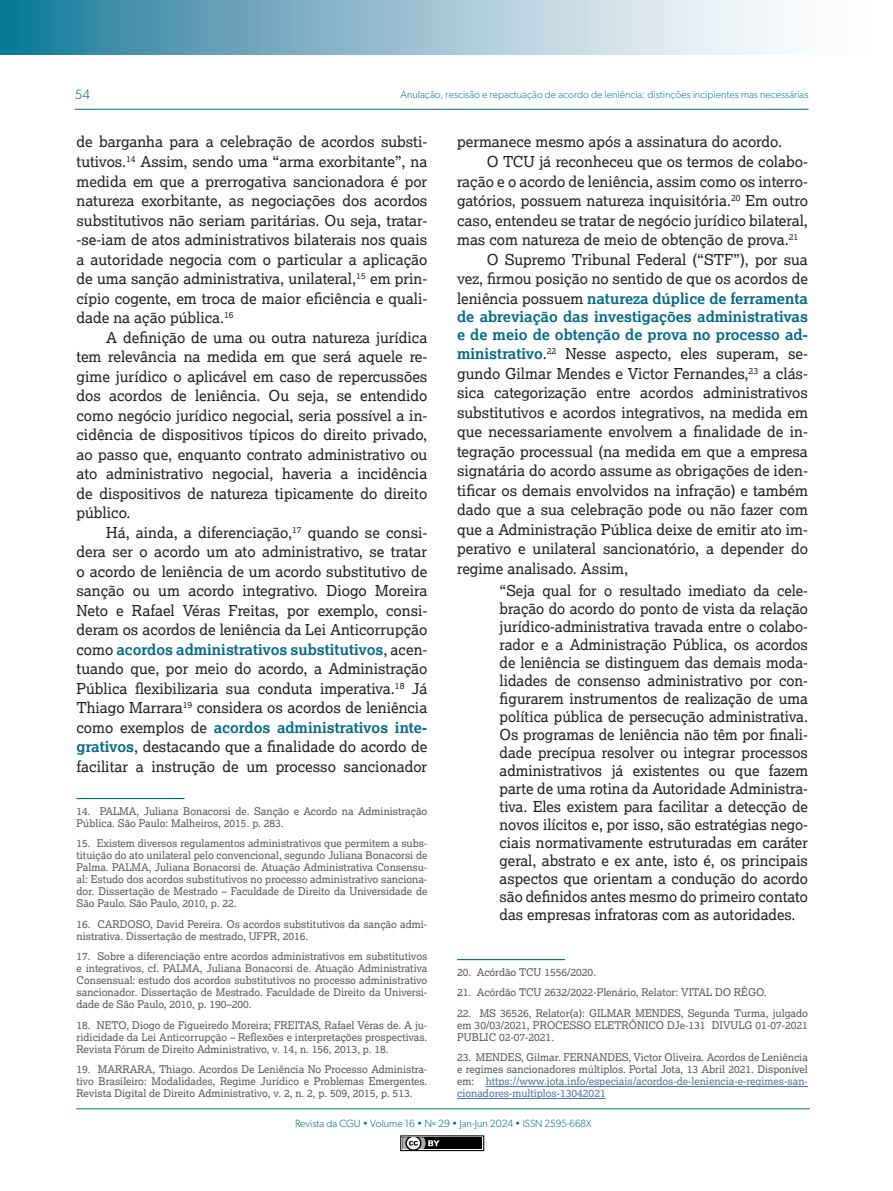
<style>
.page{position:relative;width:893px;height:1191px;background:#fff}
.page>*{position:absolute;margin:0;border:0;box-sizing:border-box;transform-origin:0 0}
.TEXTO_DUAS_COLUNAS{font:15px/19.5px "Lexia";color:#231f20;text-align:justify}
.TEXTO_DUAS_COLUNAS_-_CITAÇÃO{font:15px/18px "Lexia";color:#231f20;text-align:justify}
.TEXTO_DUAS_COLUNAS-2{font:700 15px/18px "Lexia";color:#006988}
.t1{font:300 13.5px "Gibson";color:#006988}
.NOTA_DE_RODAPÉ{font:10.5px/12px "Lexia";color:#57585a;text-align:justify}
.t2{font:300 10.5px "Gibson";color:#087d9a}
.t3{font:300 10.5px "Gibson";color:#006988}
.s1{font-weight:700;color:#006988}
.s2{color:#4d72ac}
</style>
<div class="page">
<svg style="left:0;top:0;width:781px;height:54px"></svg>
<hr style="left:75px;top:109px;width:733px;height:1px;background:#006988">
<hr style="left:76px;top:1108px;width:734px;height:1px;background:#006988">
<div style="left:400px;top:1135px;width:84px;height:16px;border:1px solid #000"></div>
<div style="left:402px;top:1137px;width:80px;height:12px;background:#000"></div>
<svg style="left:402px;top:1137px;width:38px;height:12px"></svg>
<hr style="left:77px;top:798px;width:108px;height:1px;background:#006988">
<hr style="left:457px;top:959px;width:108px;height:1px;background:#006988">
<hr style="left:486px;top:1086px;width:322px;height:1px;background:#4d72ac">
<hr style="left:457px;top:1098px;width:149px;height:1px;background:#4d72ac">
<p class="t1" style="left:75px;top:86px;width:17px">54</p>
<p class="t2" style="left:401px;top:88px;width:409px">Anulação, rescisão e repactuação de acordo de leniência: distinções incipientes mas necessárias</p>
<p class="TEXTO_DUAS_COLUNAS" style="left:77px;top:132px;width:352px">de barganha para a celebração de acordos substi&shy;tutivos.<sup>14</sup> Assim, sendo uma “arma exorbitante”, na medida em que a prerrogativa sancionadora é por natureza exorbitante, as negociações dos acordos substitutivos não seriam paritárias. Ou seja, tratar--se-iam de atos administrativos bilaterais nos quais a autoridade negocia com o particular a aplicação de uma sanção administrativa, unilateral,<sup>15</sup> em prin&shy;cípio cogente, em troca de maior eficiência e quali&shy;dade na ação pública.<sup>16</sup></p>
<p class="TEXTO_DUAS_COLUNAS" style="left:77px;top:327px;width:352px;text-indent:30px">A definição de uma ou outra natureza jurídica tem relevância na medida em que será aquele re&shy;gime jurídico o aplicável em caso de repercussões dos acordos de leniência. Ou seja, se entendido como negócio jurídico negocial, seria possível a in&shy;cidência de dispositivos típicos do direito privado, ao passo que, enquanto contrato administrativo ou ato administrativo negocial, haveria a incidência de dispositivos de natureza tipicamente do direito público.</p>
<p class="TEXTO_DUAS_COLUNAS" style="left:77px;top:522px;width:352px;text-indent:30px">Há, ainda, a diferenciação,<sup>17</sup> quando se consi&shy;dera ser o acordo um ato administrativo, se tratar o acordo de leniência de um acordo substitutivo de sanção ou um acordo integrativo. Diogo Moreira Neto e Rafael Véras Freitas, por exemplo, consi&shy;deram os acordos de leniência da Lei Anticorrupção como <span class="s1">acordos administrativos substitutivos</span>, acen&shy;tuando que, por meio do acordo, a Administração Pública flexibilizaria sua conduta imperativa.<sup>18</sup> Já Thiago Marrara<sup>19</sup> considera os acordos de leniência como exemplos de <span class="s1">acordos administrativos inte&shy;grativos</span>, destacando que a finalidade do acordo de facilitar a instrução de um processo sancionador</p>
<p class="NOTA_DE_RODAPÉ" style="left:77px;top:804px;width:352px">14. PALMA, Juliana Bonacorsi de. Sanção e Acordo na Administração<br>Pública. São Paulo: Malheiros, 2015. p. 283.</p>
<p class="NOTA_DE_RODAPÉ" style="left:77px;top:837px;width:352px">15. Existem diversos regulamentos administrativos que permitem a subs&shy;tituição do ato unilateral pelo convencional, segundo Juliana Bonacorsi de Palma. PALMA, Juliana Bonacorsi de. Atuação Administrativa Consensu&shy;al: Estudo dos acordos substitutivos no processo administrativo sanciona&shy;dor. Dissertação de Mestrado – Faculdade de Direito da Universidade de São Paulo. São Paulo, 2010, p. 22.</p>
<p class="NOTA_DE_RODAPÉ" style="left:77px;top:917px;width:352px">16. CARDOSO, David Pereira. Os acordos substitutivos da sanção admi&shy;nistrativa. Dissertação de mestrado, UFPR, 2016.</p>
<p class="NOTA_DE_RODAPÉ" style="left:77px;top:950px;width:352px">17. Sobre a diferenciação entre acordos administrativos em substitutivos e integrativos, cf. PALMA, Juliana Bonacorsi de. Atuação Administrativa Consensual: estudo dos acordos substitutivos no processo administrativo sancionador. Dissertação de Mestrado. Faculdade de Direito da Universi&shy;dade de São Paulo, 2010, p. 190–200.</p>
<p class="NOTA_DE_RODAPÉ" style="left:77px;top:1018px;width:352px">18. NETO, Diogo de Figueiredo Moreira; FREITAS, Rafael Véras de. A ju&shy;ridicidade da Lei Anticorrupção – Reflexões e interpretações prospectivas.<br>Revista Fórum de Direito Administrativo, v. 14, n. 156, 2013, p. 18.</p>
<p class="NOTA_DE_RODAPÉ" style="left:77px;top:1063px;width:352px">19. MARRARA, Thiago. Acordos De Leniência No Processo Administra&shy;tivo Brasileiro: Modalidades, Regime Jurídico e Problemas Emergentes.<br>Revista Digital de Direito Administrativo, v. 2, n. 2, p. 509, 2015, p. 513.</p>
<p class="TEXTO_DUAS_COLUNAS" style="left:457px;top:132px;width:326px">permanece mesmo após a assinatura do acordo.</p>
<p class="TEXTO_DUAS_COLUNAS" style="left:457px;top:151px;width:352px;text-indent:30px">O TCU já reconheceu que os termos de colabo&shy;ração e o acordo de leniência, assim como os interro&shy;gatórios, possuem natureza inquisitória.<sup>20</sup> Em outro caso, entendeu se tratar de negócio jurídico bilateral, mas com natureza de meio de obtenção de prova.<sup>21</sup></p>
<p class="TEXTO_DUAS_COLUNAS" style="left:457px;top:249px;width:352px;text-indent:30px">O Supremo Tribunal Federal (“STF”), por sua vez, firmou posição no sentido de que os acordos de leniência possuem <span class="s1">natureza dúplice de ferramenta</span></p>
<p class="TEXTO_DUAS_COLUNAS-2" style="left:457px;top:307px;width:352px">de abreviação das investigações administrativas e de meio de obtenção de prova no processo ad-</p>
<p class="TEXTO_DUAS_COLUNAS" style="left:457px;top:343px;width:352px"><span class="s1">ministrativo</span>.<sup>22</sup> Nesse aspecto, eles superam, se&shy;gundo Gilmar Mendes e Victor Fernandes,<sup>23</sup> a clás&shy;sica categorização entre acordos administrativos substitutivos e acordos integrativos, na medida em que necessariamente envolvem a finalidade de in&shy;tegração processual (na medida em que a empresa signatária do acordo assume as obrigações de iden&shy;tificar os demais envolvidos na infração) e também dado que a sua celebração pode ou não fazer com que a Administração Pública deixe de emitir ato im&shy;perativo e unilateral sancionatório, a depender do regime analisado. Assim,</p>
<p class="TEXTO_DUAS_COLUNAS_-_CITAÇÃO" style="left:500px;top:581px;width:310px">“Seja qual for o resultado imediato da cele&shy;bração do acordo do ponto de vista da relação jurídico-administrativa travada entre o colabo&shy;rador e a Administração Pública, os acordos de leniência se distinguem das demais moda&shy;lidades de consenso administrativo por con&shy;figurarem instrumentos de realização de uma política pública de persecução administrativa.<br>Os programas de leniência não têm por finali&shy;dade precípua resolver ou integrar processos administrativos já existentes ou que fazem parte de uma rotina da Autoridade Administra&shy;tiva. Eles existem para facilitar a detecção de novos ilícitos e, por isso, são estratégias nego&shy;ciais normativamente estruturadas em caráter geral, abstrato e ex ante, isto é, os principais aspectos que orientam a condução do acordo são definidos antes mesmo do primeiro contato das empresas infratoras com as autoridades.</p>
<p class="NOTA_DE_RODAPÉ" style="left:457px;top:965px;width:141px">20. Acórdão TCU 1556/2020.</p>
<p class="NOTA_DE_RODAPÉ" style="left:457px;top:986px;width:311px">21. Acórdão TCU 2632/2022-Plenário, Relator: VITAL DO RÊGO.</p>
<p class="NOTA_DE_RODAPÉ" style="left:457px;top:1006px;width:352px">22. MS 36526, Relator(a): GILMAR MENDES, Segunda Turma, julgado em 30/03/2021, PROCESSO ELETRÔNICO DJe-131 DIVULG 01-07-2021<br>PUBLIC 02-07-2021.</p>
<p class="NOTA_DE_RODAPÉ" style="left:457px;top:1051px;width:352px">23. MENDES, Gilmar. FERNANDES, Victor Oliveira. Acordos de Leniência e regimes sancionadores múltiplos. Portal Jota, 13 Abril 2021. Disponível em: <span class="s2">https://www.jota.info/especiais/acordos-de-leniencia-e-regimes-san&shy;cionadores-multiplos-13042021</span></p>
<p class="t3" style="left:295px;top:1116px;width:298px">Revista da CGU • Volume 16 • Nº 29 • Jan-Jun 2024 • ISSN 2595-668X</p>
</div>
